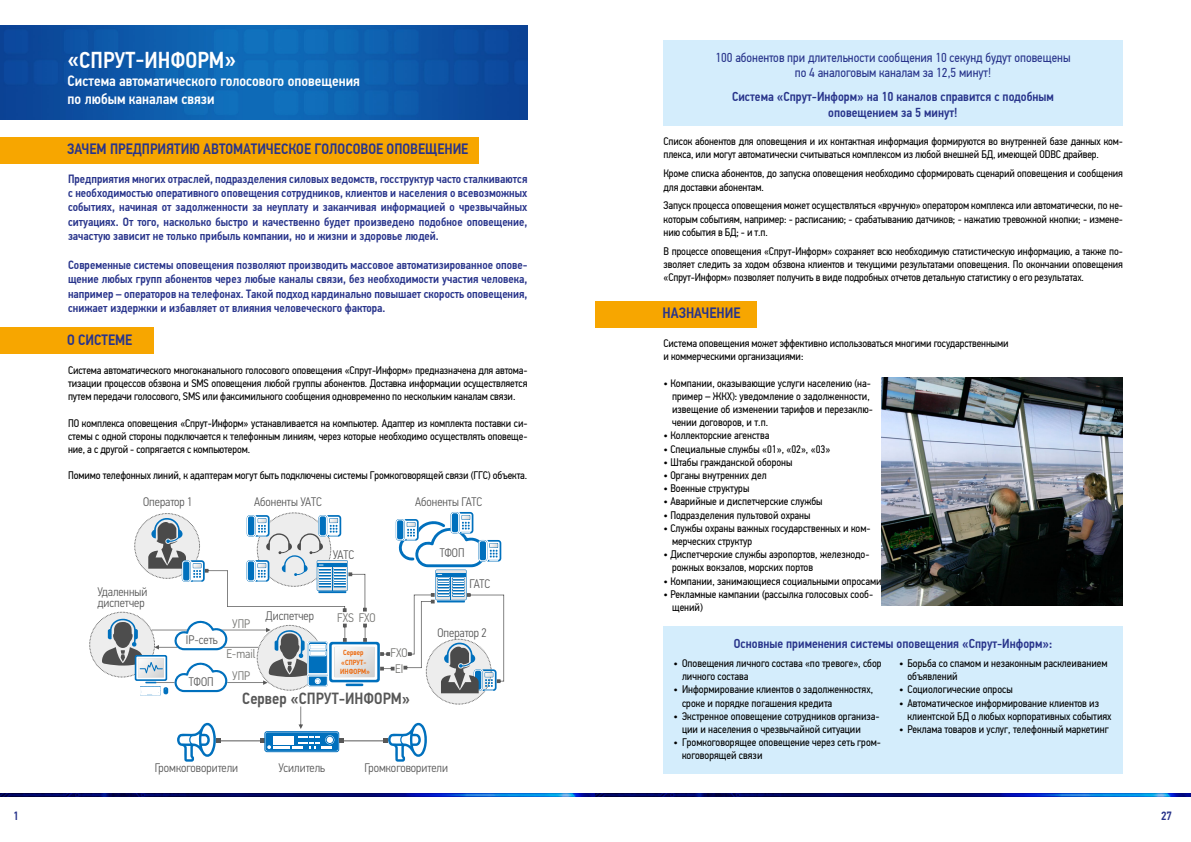
<style>
.page{position:relative;width:1191px;height:842px;background:#fff}
.page>*{position:absolute;margin:0;border:0;box-sizing:border-box;transform-origin:0 0}
.t1{font:500 23px "PF Din Text Cond Pro";color:#fff}
.t2{font:500 16.3px "PF Din Text Cond Pro";color:#575757}
.t3{font:500 15px "PF Din Text Cond Pro";color:#28348b}
.t4{font:500 15px/18px "PF Din Text Cond Pro";color:#fff}
.t5{font:500 13px/15.6px "PF Din Text Cond Pro";color:#28348b;text-align:center}
.t6{font:13px/15.6px "PF Din Text Cond Pro";color:#28348b;text-align:center}
.t7{font:300 12.5px/11px "PF Din Text Cond Pro";color:#575757}
.t8{font:300 12.5px/15.4px "PF Din Text Cond Pro";color:#737370;text-align:center}
.t9{font:500 12px/14.4px "PF Din Text Cond Pro";color:#28348b;text-align:justify}
.t10{font:11px/13.2px "PF Din Text Cond Pro";color:#000}
.t11{font:500 7.5px/9.3px "PF Din Text Cond Pro";color:#ed6608;text-align:center}
</style>
<div class="page">
<img style="left:0;top:794px;width:595px;height:3px">
<hr style="left:595px;top:794px;width:595px;height:3px;background:#174782">
<img style="left:0;top:26px;width:527px;height:93px">
<div style="left:0;top:137px;width:478px;height:27px;background:#f7a600"></div>
<div style="left:0;top:327px;width:153px;height:27px;background:#f7a600"></div>
<div style="left:595px;top:301px;width:162px;height:27px;background:#f7a600"></div>
<hr style="left:219px;top:740px;width:43px;height:1px;background:#575757">
<svg style="left:426px;top:639px;width:65px;height:65px"></svg>
<div style="left:135px;top:513px;width:64px;height:65px;background:#ededed;border-radius:50%"></div>
<div style="left:90px;top:612px;width:64px;height:65px;background:#ededed;border-radius:50%"></div>
<div style="left:436px;top:570px;width:30px;height:30px;background:#e6e6e6"></div>
<hr style="left:436px;top:573px;width:30px;height:3px;background:#0070bd">
<div style="left:265px;top:731px;width:74px;height:21px;border:1px solid #0070bd;border-radius:2px"></div>
<div style="left:265px;top:732px;width:73px;height:19px;background:#0070bd;border-radius:2px"></div>
<svg style="left:260px;top:736px;width:71px;height:13px"></svg>
<div style="left:326px;top:736px;width:8px;height:8px;border:1px solid #0070bd;border-radius:50%"></div>
<svg style="left:177px;top:723px;width:44px;height:39px"></svg>
<hr style="left:341px;top:740px;width:44px;height:1px;background:#575757">
<svg style="left:383px;top:723px;width:44px;height:39px"></svg>
<svg style="left:339px;top:738px;width:5px;height:5px"></svg>
<svg style="left:403px;top:574px;width:101px;height:119px"></svg>
<svg style="left:298px;top:706px;width:5px;height:23px"></svg>
<svg style="left:148px;top:515px;width:219px;height:97px"></svg>
<div style="left:182px;top:560px;width:9px;height:22px;background:#91c1e1;border-radius:3px"></div>
<div style="left:182px;top:561px;width:8px;height:20px;background:#0070bd;border:1px solid #fff;border-radius:2px"></div>
<svg style="left:398px;top:512px;width:103px;height:55px"></svg>
<svg style="left:396px;top:519px;width:8px;height:22px"></svg>
<div style="left:396px;top:520px;width:8px;height:20px;background:#0070bd;border:1px solid #fff;border-radius:2px"></div>
<svg style="left:102px;top:618px;width:292px;height:77px"></svg>
<div style="left:663px;top:40px;width:460px;height:86px;background:#d4edfc"></div>
<div style="left:663px;top:626px;width:460px;height:148px;background:#d4edfc"></div>
<img style="left:882px;top:377px;width:241px;height:228px">
<h1 class="t1" style="left:68px;top:47px;width:170px">«СПРУТ-ИНФОРМ»</h1>
<h3 class="t4" style="left:68px;top:72px;width:294px">Система автоматического голосового оповещения по любым каналам связи</h3>
<h3 class="t3" style="left:67px;top:140px;width:403px">ЗАЧЕМ ПРЕДПРИЯТИЮ АВТОМАТИЧЕСКОЕ ГОЛОСОВОЕ ОПОВЕЩЕНИЕ</h3>
<p class="t9" style="left:68px;top:171px;width:461px">Предприятия многих отраслей, подразделения силовых ведомств, госструктур часто сталкиваются с необходимостью оперативного оповещения сотрудников, клиентов и населения о всевозможных событиях, начиная от задолженности за неуплату и заканчивая информацией о чрезвычайных ситуациях. От того, насколько быстро и качественно будет произведено подобное оповещение, зачастую зависит не только прибыль компании, но и жизни и здоровье людей.</p>
<p class="t9" style="left:68px;top:258px;width:461px">Современные системы оповещения позволяют производить массовое автоматизированное опове&shy;щение любых групп абонентов через любые каналы связи, без необходимости участия человека, например – операторов на телефонах. Такой подход кардинально повышает скорость оповещения, снижает издержки и избавляет от влияния человеческого фактора.</p>
<h3 class="t3" style="left:67px;top:331px;width:67px">О СИСТЕМЕ</h3>
<p class="t10" style="left:68px;top:363px;width:461px;text-align:justify">Система автоматического многоканального голосового оповещения «Спрут-Информ» предназначена для автома&shy;тизации процессов обзвона и SMS оповещения любой группы абонентов. Доставка информации осуществляется путем передачи голосового, SMS или факсимильного сообщения одновременно по нескольким каналам связи.</p>
<p class="t10" style="left:68px;top:416px;width:461px;text-align:justify">ПО комплекса оповещения «Спрут-Информ» устанавливается на компьютер. Адаптер из комплекта поставки си&shy;стемы с одной стороны подключается к телефонным линиям, через которые необходимо осуществлять оповеще&shy;ние, а с другой - сопрягается с компьютером.</p>
<p class="t10" style="left:68px;top:469px;width:460px">Помимо телефонных линий, к адаптерам могут быть подключены системы Громкоговорящей связи (ГГС) объекта.</p>
<p class="t7" style="left:143px;top:496px;width:51px">Оператор 1</p>
<p class="t7" style="left:254px;top:497px;width:69px">Абоненты УАТС</p>
<p class="t7" style="left:415px;top:497px;width:69px">Абоненты ГАТС</p>
<p class="t7" style="left:97px;top:586px;width:52px">Удаленный диспетчер</p>
<p class="t7" style="left:333px;top:549px;width:23px">УАТС</p>
<p class="t7" style="left:186px;top:634px;width:34px">IP-сеть</p>
<p class="t7" style="left:189px;top:676px;width:26px">ТФОП</p>
<p class="t8" style="left:232px;top:616px;width:20px">УПР</p>
<p class="t8" style="left:226px;top:646px;width:31px">E-mail</p>
<p class="t8" style="left:232px;top:668px;width:20px">УПР</p>
<p class="t7" style="left:265px;top:610px;width:50px">Диспетчер</p>
<p class="t8" style="left:337px;top:610px;width:40px">FXS FXO</p>
<p class="t11" style="left:340px;top:648px;width:31px">Сервер «СПРУТ-<br>ИНФОРМ»</p>
<p class="t8" style="left:390px;top:645px;width:19px">FXO<br>EI</p>
<h2 class="t2" style="left:242px;top:689px;width:169px">Сервер «СПРУТ-ИНФОРМ»</h2>
<p class="t7" style="left:440px;top:547px;width:26px">ТФОП</p>
<p class="t7" style="left:469px;top:578px;width:22px">ГАТС</p>
<p class="t7" style="left:437px;top:627px;width:51px">Оператор 2</p>
<p class="t7" style="left:155px;top:762px;width:85px">Громкоговорители</p>
<p class="t7" style="left:279px;top:762px;width:48px">Усилитель</p>
<p class="t7" style="left:364px;top:762px;width:85px">Громкоговорители</p>
<p class="t6" style="left:715px;top:50px;width:356px">100 абонентов при длительности сообщения 10 секунд будут оповещены по 4 аналоговым каналам за 12,5 минут!</p>
<p class="t5" style="left:732px;top:89px;width:323px">Система «Спрут-Информ» на 10 каналов справится с подобным оповещением за 5 минут!</p>
<p class="t10" style="left:663px;top:135px;width:461px">Список абонентов для оповещения и их контактная информация формируются во внутренней базе данных ком&shy;плекса, или могут автоматически считываться комплексом из любой внешней БД, имеющей ODBC драйвер.</p>
<p class="t10" style="left:663px;top:167px;width:461px">Кроме списка абонентов, до запуска оповещения необходимо сформировать сценарий оповещения и сообщения для доставки абонентам.</p>
<p class="t10" style="left:663px;top:199px;width:461px;text-align:justify">Запуск процесса оповещения может осуществляться «вручную» оператором комплекса или автоматически, по не&shy;которым событиям, например: - расписанию; - срабатыванию датчиков; - нажатию тревожной кнопки; - измене&shy;нию события в БД; - и т.п.</p>
<p class="t10" style="left:663px;top:244px;width:461px;text-align:justify">В процессе оповещения «Спрут-Информ» сохраняет всю необходимую статистическую информацию, а также по&shy;зволяет следить за ходом обзвона клиентов и текущими результатами оповещения. По окончании оповещения «Спрут-Информ» позволяет получить в виде подробных отчетов детальную статистику о его результатах.</p>
<h3 class="t3" style="left:662px;top:304px;width:79px">НАЗНАЧЕНИЕ</h3>
<p class="t10" style="left:663px;top:337px;width:346px">Система оповещения может эффективно использоваться многими государственными и коммерческими организациями:</p>
<p class="t10" style="left:672px;top:376px;width:202px;text-indent:-9px">• Компании, оказывающие услуги населению (на&shy;пример – ЖКХ): уведомление о задолженности, извещение об изменении тарифов и перезаклю&shy;чении договоров, и т.п.</p>
<p class="t10" style="left:663px;top:429px;width:107px">• Коллекторские агенства</p>
<p class="t10" style="left:663px;top:442px;width:168px">• Специальные службы «01», «02», «03»</p>
<p class="t10" style="left:663px;top:455px;width:130px">• Штабы гражданской обороны</p>
<p class="t10" style="left:663px;top:469px;width:105px">• Органы внутренних дел</p>
<p class="t10" style="left:663px;top:482px;width:87px">• Военные структуры</p>
<p class="t10" style="left:663px;top:495px;width:160px">• Аварийные и диспетчерские службы</p>
<p class="t10" style="left:663px;top:508px;width:148px">• Подразделения пультовой охраны</p>
<p class="t10" style="left:672px;top:521px;width:200px;text-indent:-9px">• Службы охраны важных государственных и ком&shy;мерческих структур</p>
<p class="t10" style="left:672px;top:548px;width:199px;text-indent:-9px">• Диспетчерские службы аэропортов, железнодо&shy;рожных вокзалов, морских портов</p>
<p class="t10" style="left:663px;top:574px;width:220px">• Компании, занимающиеся социальными опросами</p>
<p class="t10" style="left:672px;top:587px;width:202px;text-indent:-9px">• Рекламные кампании (рассылка голосовых сооб&shy;щений)</p>
<p class="t5" style="left:734px;top:636px;width:320px">Основные применения системы оповещения «Спрут-Информ»:</p>
<p class="t10" style="left:682px;top:657px;width:201px;text-indent:-9px">• Оповещения личного состава «по тревоге», сбор личного состава</p>
<p class="t10" style="left:682px;top:683px;width:193px;text-indent:-9px">• Информирование клиентов о задолженностях, сроке и порядке погашения кредита</p>
<p class="t10" style="left:682px;top:709px;width:199px;text-indent:-9px">• Экстренное оповещение сотрудников организа&shy;ции и населения о чрезвычайной ситуации</p>
<p class="t10" style="left:682px;top:736px;width:200px;text-indent:-9px">• Громкоговорящее оповещение через сеть гром&shy;коговорящей связи</p>
<p class="t10" style="left:907px;top:657px;width:202px;text-indent:-9px">• Борьба со спамом и незаконным расклеиванием объявлений</p>
<p class="t10" style="left:899px;top:683px;width:115px">• Социологические опросы</p>
<p class="t10" style="left:907px;top:696px;width:206px;text-indent:-9px">• Автоматическое информирование клиентов из клиентской БД о любых корпоративных событиях</p>
<p class="t10" style="left:899px;top:723px;width:211px">• Реклама товаров и услуг, телефонный маркетинг</p>
<p class="t9" style="left:13px;top:808px;width:7px">1</p>
<p class="t9" style="left:1161px;top:808px;width:13px">27</p>
</div>
